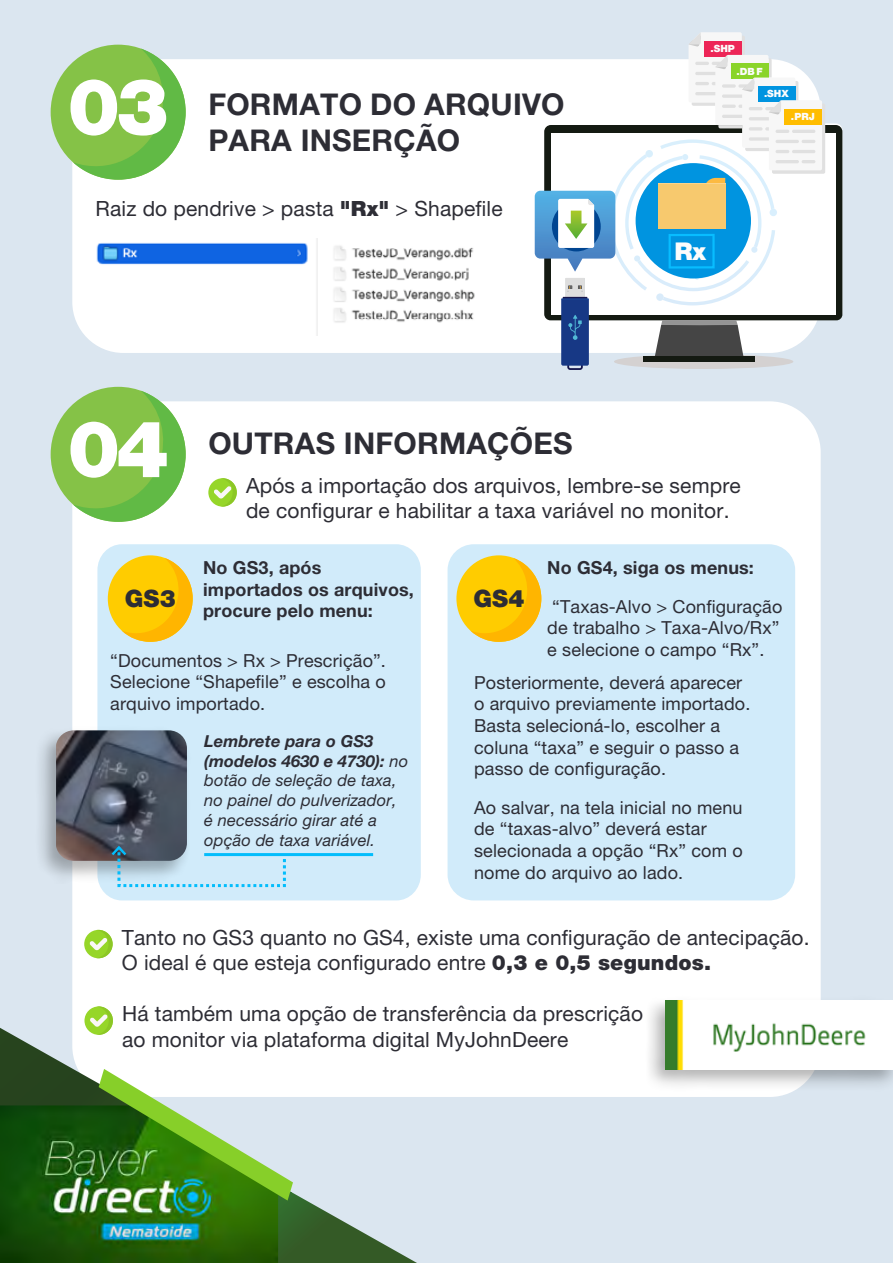
<style>
.page{position:relative;width:893px;height:1263px;background:#dbe6f0}
.page>*{position:absolute;margin:0;border:0;box-sizing:border-box;transform-origin:0 0}
.t1{font:900 78.75px "Helvetica Neue LT Std";color:#fff}
.t2{font:700 30px/36px "Helvetica Neue LT Std";letter-spacing:.01em;color:#2d2d35}
.t3{font:900 24.45px "Helvetica Neue LT Std";color:#fcfcfc}
.t4{font:900 24px "Helvetica Neue LT Std";letter-spacing:.01em;color:#2d2d35}
.t5{font:21px/25.2px "Helvetica Neue LT Std";letter-spacing:.01em;color:#2d2d35}
.t6{font:18px/21.6px "Helvetica Neue LT Std";letter-spacing:.01em;color:#2d2d35}
.t7{font:700 18px/21.6px "Helvetica Neue LT Std";letter-spacing:.01em;color:#2d2d35}
.t8{font:italic 16.5px/19.8px "Helvetica Neue LT Std";letter-spacing:.01em;color:#2d2d35}
.t9{font:900 9.9px "Helvetica Neue LT Std";color:#fcfcfc}
.s1{font-weight:900}
.s2{font-weight:700}
</style>
<div class="page">
<div style="left:72px;top:401px;width:749px;height:696px;background:#fff;border-radius:51px"></div>
<div style="left:72px;top:59px;width:749px;height:294px;background:#fff;border-radius:51px"></div>
<div style="left:51px;top:45px;width:135px;height:135px;background:#85c247;border-radius:50%"></div>
<svg style="left:73px;top:49px;width:113px;height:131px"></svg>
<div style="left:51px;top:387px;width:135px;height:135px;background:#85c247;border-radius:50%"></div>
<svg style="left:73px;top:391px;width:113px;height:131px"></svg>
<svg style="left:0;top:1028px;width:417px;height:235px"></svg>
<img style="left:0;top:1105px;width:278px;height:158px">
<svg style="left:99px;top:1069px;width:194px;height:131px"></svg>
<img style="left:96px;top:238px;width:439px;height:97px">
<div style="left:544px;top:125px;width:298px;height:195px;background:linear-gradient(to bottom,#141a12,#141a12);border-radius:6px"></div>
<div style="left:551px;top:133px;width:284px;height:182px;background:#fff"></div>
<svg style="left:535px;top:32px;width:290px;height:338px"></svg>
<svg style="left:208px;top:478px;width:29px;height:29px"></svg>
<svg style="left:214px;top:478px;width:23px;height:29px"></svg>
<div style="left:84px;top:930px;width:29px;height:28px;background:#96d629;border-radius:50%"></div>
<svg style="left:90px;top:930px;width:23px;height:28px"></svg>
<div style="left:448px;top:544px;width:347px;height:356px;background:#d1ebfa;border-radius:26px"></div>
<div style="left:456px;top:555px;width:85px;height:87px;background:#fc0;border-radius:50%"></div>
<svg style="left:470px;top:558px;width:71px;height:84px"></svg>
<div style="left:97px;top:544px;width:324px;height:356px;background:#d1ebfa;border-radius:25px"></div>
<div style="left:108px;top:555px;width:85px;height:87px;background:#fc0;border-radius:50%"></div>
<svg style="left:122px;top:558px;width:71px;height:84px"></svg>
<div style="left:35px;top:725px;width:157px;height:158px;background:#000;opacity:.3"></div>
<img style="left:56px;top:730px;width:131px;height:131px">
<hr style="left:204px;top:853px;width:169px;height:3px;background:#03bdfc">
<svg style="left:109px;top:844px;width:178px;height:44px"></svg>
<svg style="left:84px;top:1006px;width:29px;height:29px"></svg>
<svg style="left:90px;top:1006px;width:23px;height:29px"></svg>
<div style="left:644px;top:995px;width:249px;height:96px;background:#000;opacity:.3"></div>
<img style="left:666px;top:1000px;width:227px;height:69px">
<p class="t9" style="left:710px;top:42px;width:26px">.SHP</p>
<h1 class="t1" style="left:68px;top:60px;width:103px">03</h1>
<h2 class="t2" style="left:208px;top:86px;width:358px">FORMATO DO ARQUIVO<br>PARA INSERÇÃO</h2>
<p class="t5" style="left:96px;top:196px;width:409px">Raiz do pendrive &gt; pasta <span class="s1">"Rx"</span> &gt; Shapefile</p>
<p class="t9" style="left:737px;top:65px;width:28px">.DB F</p>
<p class="t9" style="left:764px;top:88px;width:26px">.SHX</p>
<p class="t9" style="left:791px;top:110px;width:26px">.PRJ</p>
<h3 class="t3" style="left:674px;top:237px;width:33px">Rx</h3>
<h1 class="t1" style="left:68px;top:402px;width:103px">04</h1>
<h2 class="t2" style="left:208px;top:425px;width:366px">OUTRAS INFORMAÇÕES</h2>
<p class="t5" style="left:246px;top:473px;width:496px">Após a importação dos arquivos, lembre-se sempre de configurar e habilitar a taxa variável no monitor.</p>
<h3 class="t4" style="left:125px;top:584px;width:53px">GS3</h3>
<p class="t7" style="left:203px;top:556px;width:212px">No GS3, após importados os arquivos, procure pelo menu:</p>
<p class="t6" style="left:110px;top:649px;width:277px;text-align:justify">“Documentos &gt; Rx &gt; Prescrição”.<br>Selecione “Shapefile” e escolha o arquivo importado.</p>
<p class="t8" style="left:204px;top:731px;width:206px"><span class="s2">Lembrete para o GS3 (modelos 4630 e 4730):</span> no botão de seleção de taxa, no painel do pulverizador, é necessário girar até a opção de taxa variável.</p>
<h3 class="t4" style="left:473px;top:584px;width:53px">GS4</h3>
<p class="t7" style="left:547px;top:556px;width:208px">No GS4, siga os menus:</p>
<p class="t6" style="left:547px;top:595px;width:237px">“Taxas-Alvo &gt; Configuração de trabalho &gt; Taxa-Alvo/Rx” e selecione o campo “Rx”.</p>
<p class="t6" style="left:474px;top:671px;width:278px">Posteriormente, deverá aparecer o arquivo previamente importado.<br>Basta selecioná-lo, escolher a coluna “taxa” e seguir o passo a passo de configuração.</p>
<p class="t6" style="left:474px;top:796px;width:270px">Ao salvar, na tela inicial no menu de “taxas-alvo” deverá estar selecionada a opção “Rx” com o nome do arquivo ao lado.</p>
<p class="t5" style="left:122px;top:924px;width:689px">Tanto no GS3 quanto no GS4, existe uma configuração de antecipação.<br>O ideal é que esteja configurado entre <span class="s1">0,3 e 0,5 segundos.</span></p>
<p class="t5" style="left:122px;top:1001px;width:522px">Há também uma opção de transferência da prescrição ao monitor via plataforma digital MyJohnDeere</p>
</div>
